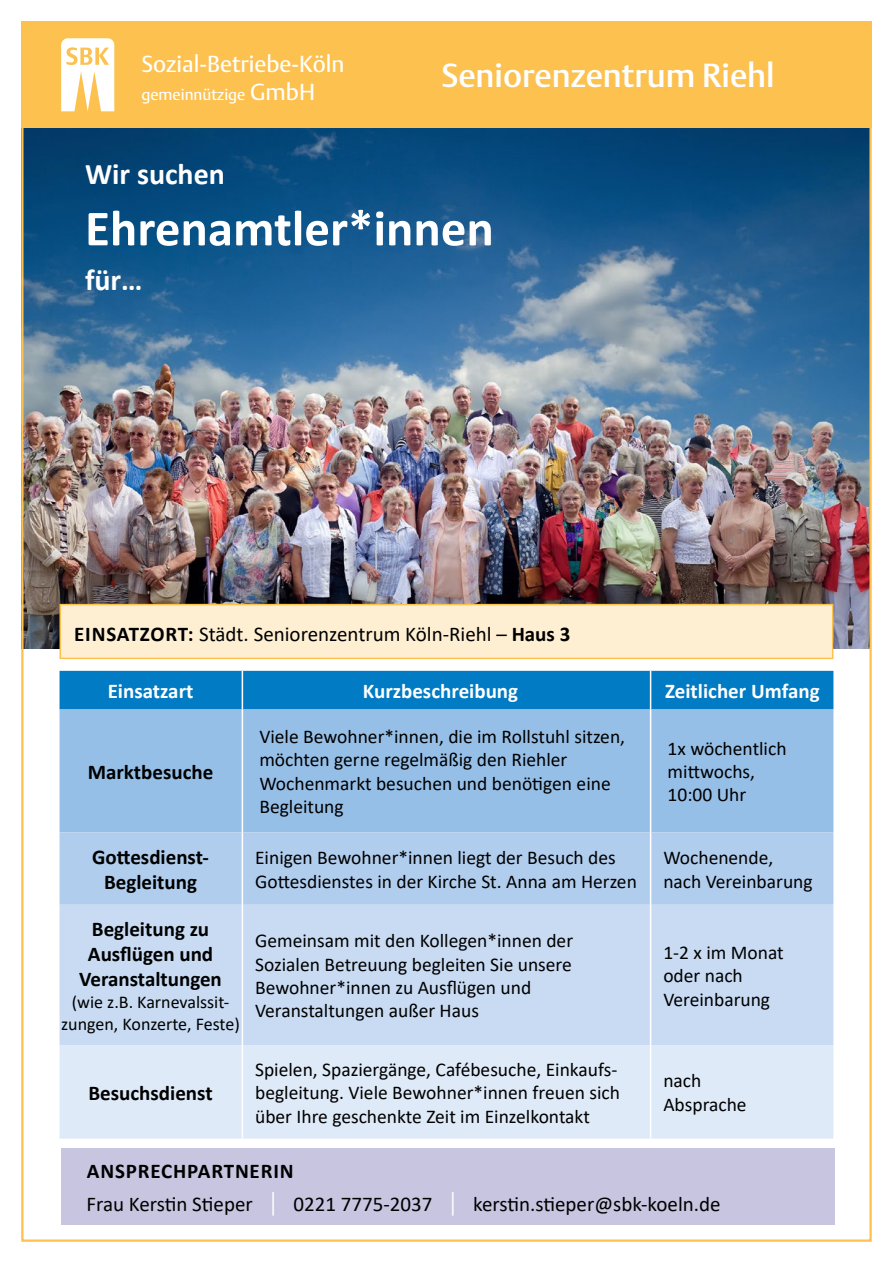
<style>
.page{position:relative;width:893px;height:1263px;background:#fff}
.page>*{position:absolute;margin:0;border:0;box-sizing:border-box;transform-origin:0 0}
.t1{font:700 51px "Calibri";color:#fff}
.t2{font:33px "DTL Argo T Medium";color:#fff}
.t3{font:700 30px "Calibri";color:#fff}
.t4{font:22.95px "DTL Argo T";color:#fff}
.t5{font:21px "Calibri";color:#000}
.t6{font:700 21px/25.2px "Calibri";color:#000;text-align:center}
.t7{font:700 21px "Calibri";color:#fff}
.t8{font:700 21px "Calibri";letter-spacing:.04em;color:#000}
.t9{font:19.5px/23.4px "Calibri";color:#000}
.t10{font:18px/21.6px "Calibri";color:#000;text-align:center}
.t11{font:15.75px "DTL Argo T";color:#fff}
.s1{font-size:22.95px}
.s2{font-weight:700}
.s3{font-weight:300;font-size:27px;color:#fff}
</style>
<div class="page">
<img style="left:24px;top:128px;width:845px;height:521px">
<div style="left:21px;top:21px;width:851px;height:107px;background:#fcc14f"></div>
<svg style="left:61px;top:38px;width:53px;height:73px"></svg>
<div style="left:60px;top:709px;width:773px;height:123px;background:#96bfe7"></div>
<div style="left:60px;top:832px;width:773px;height:73px;background:#b0cded"></div>
<div style="left:60px;top:905px;width:773px;height:140px;background:#c8dbf3"></div>
<div style="left:60px;top:1045px;width:773px;height:93px;background:#dfeaf8"></div>
<hr style="left:242px;top:709px;width:1px;height:123px;background:#fff">
<hr style="left:650px;top:709px;width:1px;height:123px;background:#fff">
<hr style="left:242px;top:832px;width:1px;height:73px;background:#fff">
<hr style="left:650px;top:832px;width:1px;height:73px;background:#fff">
<hr style="left:242px;top:905px;width:1px;height:140px;background:#fff">
<hr style="left:650px;top:905px;width:1px;height:140px;background:#fff">
<hr style="left:242px;top:1045px;width:1px;height:93px;background:#fff">
<hr style="left:650px;top:1045px;width:1px;height:93px;background:#fff">
<div style="left:60px;top:671px;width:773px;height:38px;background:#007bc4"></div>
<hr style="left:242px;top:671px;width:1px;height:38px;background:#fff">
<hr style="left:650px;top:671px;width:1px;height:38px;background:#fff">
<div style="left:60px;top:605px;width:773px;height:53px;background:#feefd3"></div>
<div style="left:60px;top:604px;width:773px;height:55px;border:2px solid #fcc14f"></div>
<div style="left:61px;top:1148px;width:774px;height:77px;background:#c8c5e0"></div>
<p class="t4" style="left:141px;top:50px;width:205px">Sozial-Betriebe-Köln</p>
<p class="t11" style="left:141px;top:85px;width:175px">gemeinnützige <span class="s1">GmbH</span></p>
<p class="t2" style="left:441px;top:56px;width:335px">Seniorenzentrum Riehl</p>
<p class="t3" style="left:85px;top:153px;width:141px">Wir suchen</p>
<p class="t1" style="left:85px;top:192px;width:410px">Ehrenamtler*innen</p>
<p class="t3" style="left:85px;top:259px;width:59px">für…</p>
<p class="t5" style="left:74px;top:619px;width:498px"><span class="s2">EINSATZORT:</span> Städt. Seniorenzentrum Köln-Riehl – <span class="s2">Haus 3</span></p>
<p class="t7" style="left:108px;top:676px;width:87px">Einsatzart</p>
<p class="t7" style="left:363px;top:676px;width:157px">Kurzbeschreibung</p>
<p class="t7" style="left:665px;top:676px;width:156px">Zeitlicher Umfang</p>
<p class="t6" style="left:88px;top:759px;width:127px">Marktbesuche</p>
<p class="t9" style="left:259px;top:724px;width:367px">Viele Bewohner*innen, die im Rollstuhl sitzen,</p>
<p class="t9" style="left:259px;top:748px;width:353px">möchten gerne regelmäßig den Riehler<br>Wochen-markt besuchen und benötigen eine<br>Begleitung</p>
<p class="t9" style="left:668px;top:736px;width:120px">1x wöchentlich</p>
<p class="t9" style="left:668px;top:759px;width:89px">mittwochs,</p>
<p class="t9" style="left:668px;top:783px;width:80px">10:00 Uhr</p>
<p class="t6" style="left:92px;top:844px;width:118px">Gottesdienst-<br>Begleitung</p>
<p class="t9" style="left:255px;top:845px;width:383px">Einigen Bewohner*innen liegt der Besuch des<br>Gottesdienstes in der Kirche St. Anna am Herzen</p>
<p class="t9" style="left:663px;top:845px;width:112px">Wochenende,</p>
<p class="t9" style="left:663px;top:869px;width:151px">nach Vereinbarung</p>
<p class="t6" style="left:79px;top:916px;width:144px">Begleitung zu<br>Ausflügen und<br>Veranstaltungen</p>
<p class="t10" style="left:61px;top:991px;width:180px">(wie z.B. Karnevalssit&shy;zungen, Konzerte, Feste)</p>
<p class="t6" style="left:89px;top:1080px;width:126px">Besuchsdienst</p>
<p class="t9" style="left:255px;top:928px;width:319px">Gemeinsam mit den Kollegen*innen der Sozialen Betreuung begleiten Sie unsere Bewohner*innen zu Ausflügen und Veranstaltungen außer Haus</p>
<p class="t9" style="left:663px;top:940px;width:122px">1-2 x im Monat</p>
<p class="t9" style="left:663px;top:963px;width:108px">oder nach<br>Vereinbarung</p>
<p class="t9" style="left:255px;top:1057px;width:366px">Spielen, Spaziergänge, Cafébesuche, Einkaufs&shy;begleitung. Viele Bewohner*innen freuen sich über Ihre geschenkte Zeit im Einzelkontakt</p>
<p class="t9" style="left:663px;top:1069px;width:40px">nach</p>
<p class="t9" style="left:663px;top:1092px;width:85px">Absprache</p>
<p class="t8" style="left:87px;top:1156px;width:208px">ANSPRECHPARTNERIN</p>
<p class="t5" style="left:86px;top:1189px;width:636px">Frau Kerstin Stieper <span class="s3">|</span> 0221 7775-2037 <span class="s3">|</span> kerstin.stieper@sbk-koeln.de</p>
</div>
